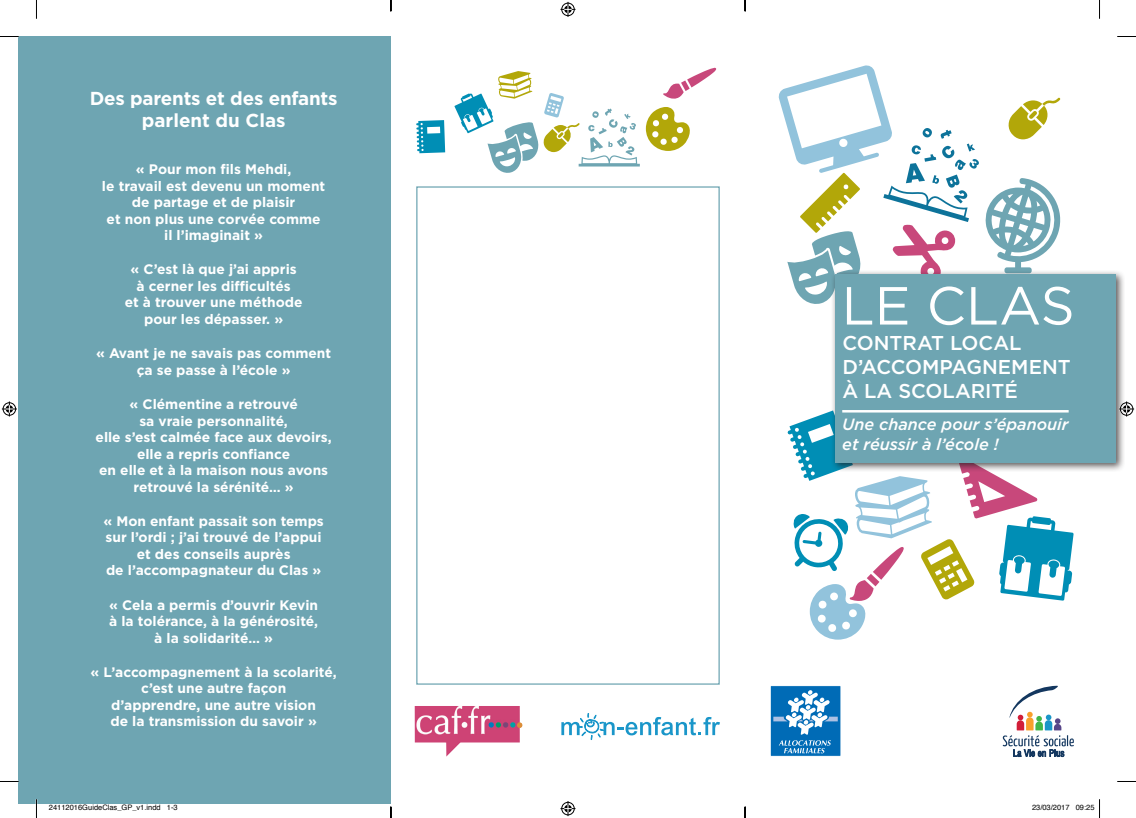
<style>
.page{position:relative;width:1136px;height:818px;background:#fff}
.page>*{position:absolute;margin:0;border:0;box-sizing:border-box;transform-origin:0 0}
.t1{font:53.5px "Gotham";color:#fff}
.t2{font:500 20px/23.8px "Gotham";color:#fff}
.t3{font:700 18.75px/22.5px "Gotham";letter-spacing:-.01em;color:#fff;text-align:center}
.t4{font:italic 500 16.25px/19.5px "Gotham";color:#fff}
.t5{font:700 13.75px/16.5px "Gotham";color:#fff;text-align:center}
.t6{font:7.5px "Helvetica";color:#000}
</style>
<div class="page">
<svg style="left:770px;top:686px;width:71px;height:70px"></svg>
<svg style="left:773px;top:689px;width:65px;height:63px"></svg>
<img style="left:415px;top:706px;width:107px;height:50px">
<svg style="left:517px;top:722px;width:5px;height:5px"></svg>
<svg style="left:1003px;top:685px;width:71px;height:71px"></svg>
<svg style="left:985px;top:178px;width:75px;height:92px"></svg>
<svg style="left:778px;top:65px;width:201px;height:239px"></svg>
<svg style="left:1008px;top:98px;width:52px;height:41px"></svg>
<div style="left:830px;top:270px;width:294px;height:202px;background:#231f20;opacity:.75"></div>
<div style="left:835px;top:274px;width:281px;height:188px;background:#6ea5b2"></div>
<div style="left:19px;top:36px;width:372px;height:767px;background:#6ea5b2"></div>
<svg style="left:416px;top:120px;width:29px;height:33px"></svg>
<svg style="left:454px;top:71px;width:186px;height:102px"></svg>
<svg style="left:663px;top:67px;width:54px;height:32px"></svg>
<svg style="left:646px;top:107px;width:44px;height:44px"></svg>
<div style="left:416px;top:186px;width:304px;height:498px;border:1px solid #6ea5b2"></div>
<svg style="left:561px;top:713px;width:159px;height:27px"></svg>
<svg style="left:787px;top:410px;width:287px;height:229px"></svg>
<svg style="left:0;top:36px;width:19px;height:1px"></svg>
<svg style="left:1117px;top:36px;width:19px;height:1px"></svg>
<svg style="left:36px;top:0;width:1px;height:19px"></svg>
<svg style="left:36px;top:799px;width:1px;height:18px"></svg>
<svg style="left:1099px;top:0;width:1px;height:19px"></svg>
<svg style="left:560px;top:2px;width:15px;height:15px"></svg>
<svg style="left:560px;top:801px;width:15px;height:14px"></svg>
<svg style="left:2px;top:401px;width:15px;height:15px"></svg>
<svg style="left:1119px;top:401px;width:15px;height:15px"></svg>
<svg style="left:49px;top:803px;width:112px;height:1px"></svg>
<svg style="left:1099px;top:799px;width:1px;height:18px"></svg>
<svg style="left:390px;top:0;width:2px;height:11px"></svg>
<svg style="left:390px;top:806px;width:2px;height:11px"></svg>
<svg style="left:744px;top:0;width:2px;height:11px"></svg>
<svg style="left:744px;top:806px;width:2px;height:11px"></svg>
<h3 class="t3" style="left:90px;top:87px;width:249px">Des parents et des enfants parlent du Clas</h3>
<p class="t5" style="left:102px;top:161px;width:225px">« Pour mon fils Mehdi,<br>le travail est devenu un moment de partage et de plaisir<br>et non plus une corvée comme il l’imaginait »</p>
<p class="t5" style="left:125px;top:261px;width:179px">« C’est là que j’ai appris<br>à cerner les difficultés<br>et à trouver une méthode pour les dépasser. »</p>
<p class="t5" style="left:96px;top:345px;width:237px">« Avant je ne savais pas comment ça se passe à l’école »</p>
<p class="t5" style="left:96px;top:395px;width:238px">« Clémentine a retrouvé<br>sa vraie personnalité,<br>elle s’est calmée face aux devoirs, elle a repris confiance<br>en elle et à la maison nous avons retrouvé la sérénité… »</p>
<p class="t5" style="left:103px;top:512px;width:222px">« Mon enfant passait son temps sur l’ordi ; j’ai trouvé de l’appui et des conseils auprès<br>de l’accompagnateur du Clas »</p>
<p class="t5" style="left:109px;top:596px;width:210px">« Cela a permis d’ouvrir Kevin à la tolérance, à la générosité, à la solidarité… »</p>
<p class="t5" style="left:91px;top:663px;width:248px">« L’accompagnement à la scolarité, c’est une autre façon<br>d’apprendre, une autre vision<br>de la transmission du savoir »</p>
<h1 class="t1" style="left:842px;top:271px;width:235px">LE CLAS</h1>
<h2 class="t2" style="left:842px;top:331px;width:230px">CONTRAT LOCAL<br>D’ACCOMPAGNEMENT<br>À LA SCOLARITÉ</h2>
<p class="t4" style="left:842px;top:414px;width:228px">Une chance pour s’épanouir et réussir à l’école !</p>
<p class="t6" style="left:49px;top:801px;width:130px">24112016GuideClas_GP_v1.indd 1-3</p>
<p class="t6" style="left:1032px;top:801px;width:64px">23/03/2017 09:25</p>
</div>
